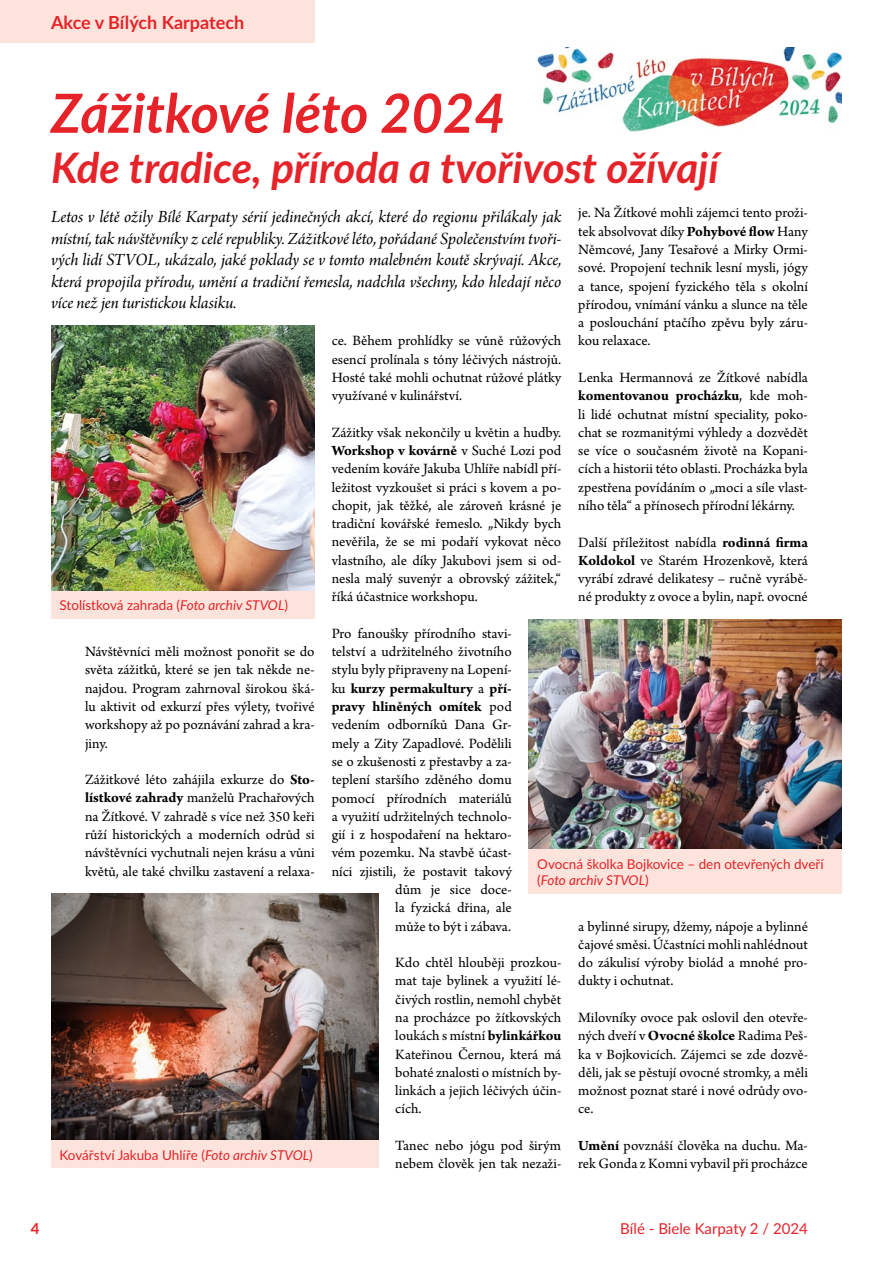
<style>
.page{position:relative;width:893px;height:1263px;background:#fff}
.page>*{position:absolute;margin:0;border:0;box-sizing:border-box;transform-origin:0 0}
.t1{font:italic 700 54px "Lato";color:#e52329}
.t2{font:italic 700 42px "Lato";color:#e52329}
.t3{font:18px/21.6px "Arno Pro Italic Subhead";letter-spacing:-.005em;color:#000;text-align:justify}
.t4{font:700 18px "Lato";color:#e52329}
.t5{font:15px/18.3px "Arno Pro";color:#000;text-align:justify}
.t6{font:15px "Lato";color:#e52329}
.t7{font:700 15px "Lato";color:#e52329}
.t8{font:13.5px/16.2px "Lato";color:#e52329}
.s1{font-weight:700}
.s2{font-style:italic}
</style>
<div class="page">
<div style="left:0;top:0;width:315px;height:43px;background:#fce4dc"></div>
<img style="left:537px;top:47px;width:305px;height:85px">
<img style="left:51px;top:326px;width:264px;height:265px">
<img style="left:51px;top:894px;width:327px;height:246px">
<img style="left:529px;top:620px;width:313px;height:230px">
<div style="left:51px;top:591px;width:264px;height:27px;background:#fce4dc"></div>
<div style="left:529px;top:850px;width:313px;height:44px;background:#fce4dc"></div>
<div style="left:51px;top:1140px;width:327px;height:28px;background:#fce4dc"></div>
<p class="t4" style="left:51px;top:9px;width:195px">Akce v Bílých Karpatech</p>
<h1 class="t1" style="left:51px;top:73px;width:456px">Zážitkové léto 2024</h1>
<h2 class="t2" style="left:51px;top:137px;width:669px">Kde tradice, příroda a tvořivost ožívají</h2>
<p class="t5" style="left:578px;top:204px;width:231px">je. Na Žítkové mohli zájemci tento proži‑ tek absolvovat díky <span class="s1">Pohybové flow</span> Hany Němcové, Jany Tesařové a Mirky Ormi‑ sové. Propojení technik lesní mysli, jógy a tance, spojení fyzického těla s okolní přírodou, vnímání vánku a slunce na těle a poslouchání ptačího zpěvu byly záru‑ kou relaxace.</p>
<p class="t5" style="left:578px;top:369px;width:231px">Lenka Hermannová ze Žítkové nabídla <span class="s1">komentovanou procházku</span>, kde moh‑ li lidé ochutnat místní speciality, poko‑ chat se rozmanitými výhledy a dozvědět se více o současném životě na Kopani‑ cích a historii této oblasti. Procházka byla zpestřena povídáním o „moci a síle vlast‑ ního těla“ a přínosech přírodní lékárny.</p>
<p class="t5" style="left:578px;top:534px;width:231px">Další příležitost nabídla <span class="s1">rodinná firma Koldokol</span> ve Starém Hrozenkově, která vyrábí zdravé delikatesy – ručně vyrábě‑ né produkty z ovoce a bylin, např. ovocné</p>
<p class="t3" style="left:51px;top:207px;width:512px">Letos v létě ožily Bílé Karpaty sérií jedinečných akcí, které do regionu přilákaly jak místní, tak návštěvníky z celé republiky. Zážitkové léto, pořádané Společenstvím tvoři&shy;vých lidí STVOL, ukázalo, jaké poklady se v tomto malebném koutě skrývají. Akce, která propojila přírodu, umění a tradiční řemesla, nadchla všechny, kdo hledají něco více než jen turistickou klasiku.</p>
<p class="t5" style="left:332px;top:332px;width:231px">ce. Během prohlídky se vůně růžových esencí prolínala s tóny léčivých nástrojů.<br>Hosté také mohli ochutnat růžové plátky využívané v kulinářství.</p>
<p class="t5" style="left:332px;top:424px;width:231px">Zážitky však nekončily u květin a hudby.<br><span class="s1">Workshop v kovárně</span> v Suché Lozi pod vedením kováře Jakuba Uhlíře nabídl pří‑ ležitost vyzkoušet si práci s kovem a po‑ chopit, jak těžké, ale zároveň krásné je tradiční kovářské řemeslo. „Nikdy bych nevěřila, že se mi podaří vykovat něco vlastního, ale díky Jakubovi jsem si od‑ nesla malý suvenýr a obrovský zážitek,“ říká účastnice workshopu.</p>
<p class="t5" style="left:332px;top:625px;width:182px;text-align:right">Pro fanoušky přírodního stavi‑ telství a udržitelného životního stylu byly připraveny na Lopení‑ ku <span class="s1">kurzy permakultury</span> a <span class="s1">pří&shy;pravy hliněných omítek</span> pod vedením odborníků Dana Gr‑ mely a Zity Zapadlové. Podělili se o zkušenosti z přestavby a za‑ teplení staršího zděného domu pomocí přírodních materiálů a využití udržitelných technolo‑ gií i z hospodaření na hektaro‑ vém pozemku. Na stavbě účast‑ níci zjistili, že postavit takový dům je sice doce‑<br>la fyzická dřina, ale<br>může to být i zábava.</p>
<p class="t5" style="left:395px;top:954px;width:168px">Kdo chtěl hlouběji prozkou‑ mat taje bylinek a využití lé‑ čivých rostlin, nemohl chybět na procházce po žítkovských loukách s místní <span class="s1">bylinkářkou </span>Kateřinou Černou, která má bohaté znalosti o místních by‑ linkách a jejich léčivých účin‑ cích.</p>
<p class="t5" style="left:395px;top:1137px;width:168px">Tanec nebo jógu pod širým nebem člověk jen tak nezaži‑</p>
<p class="t8" style="left:60px;top:596px;width:230px">Stolístková zahrada (<span class="s2">Foto archiv STVOL</span>)</p>
<p class="t5" style="left:85px;top:643px;width:231px">Návštěvníci měli možnost ponořit se do světa zážitků, které se jen tak někde ne‑ najdou. Program zahrnoval širokou šká‑ lu aktivit od exkurzí přes výlety, tvořivé workshopy až po poznávání zahrad a kra‑ jiny.</p>
<p class="t5" style="left:85px;top:771px;width:231px">Zážitkové léto zahájila exkurze do <span class="s1">Sto&shy;lístkové zahrady</span> manželů Prachařových na Žítkové. V zahradě s více než 350 keři růží historických a moderních odrůd si návštěvníci vychutnali nejen krásu a vůni květů, ale také chvilku zastavení a relaxa‑</p>
<p class="t8" style="left:537px;top:855px;width:288px">Ovocná školka Bojkovice – den otevřených dveří (<span class="s2">Foto archiv STVOL</span>)</p>
<p class="t5" style="left:578px;top:918px;width:231px">a bylinné sirupy, džemy, nápoje a bylinné čajové směsi. Účastníci mohli nahlédnout do zákulisí výroby biolád a mnohé pro‑ dukty i ochutnat.</p>
<p class="t5" style="left:578px;top:1009px;width:231px">Milovníky ovoce pak oslovil den otevře‑ ných dveří v <span class="s1">Ovocné školce</span> Radima Peš‑ ka v Bojkovicích. Zájemci se zde dozvě‑ děli, jak se pěstují ovocné stromky, a měli možnost poznat staré i nové odrůdy ovo‑ ce.</p>
<p class="t5" style="left:578px;top:1137px;width:231px"><span class="s1">Umění</span> povznáší člověka na duchu. Ma‑ rek Gonda z Komni vybavil při procházce</p>
<p class="t8" style="left:60px;top:1146px;width:255px">Kovářství Jakuba Uhlíře (<span class="s2">Foto archiv STVOL</span>)</p>
<p class="t7" style="left:31px;top:1217px;width:10px">4</p>
<p class="t6" style="left:620px;top:1218px;width:189px">Bílé - Biele Karpaty 2 / 2024</p>
</div>
